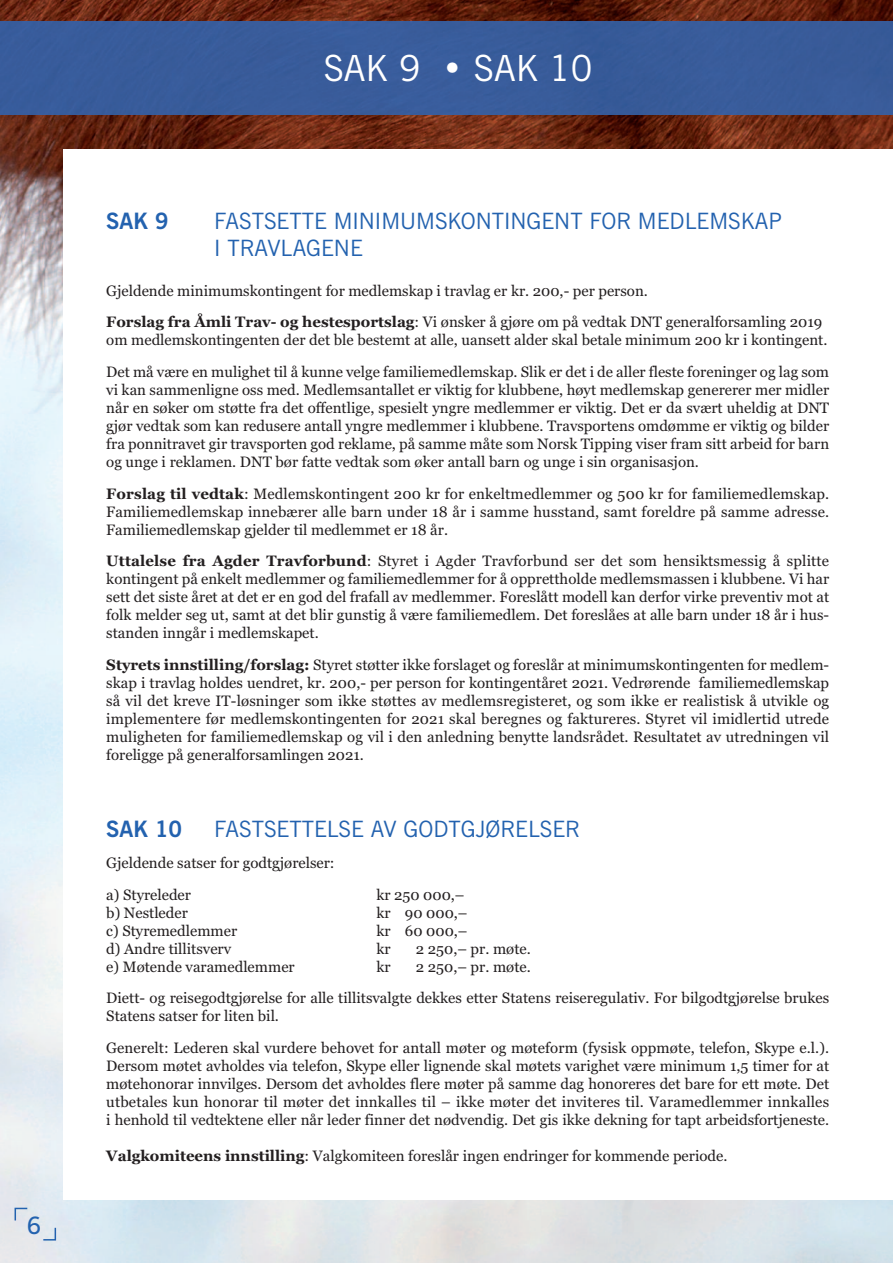
<style>
.page{position:relative;width:893px;height:1263px;background:#fff}
.page>*{position:absolute;margin:0;border:0;box-sizing:border-box;transform-origin:0 0}
.t1{font:36px "News Gothic BT";color:#fff}
.t2{font:600 24px "News Gothic BT";color:#2362af}
.t3{font:22.5px/27px "News Gothic BT";color:#2362af}
.t4{font:700 22.5px "News Gothic BT";color:#2362af}
.t5{font:15px/18px "Georgia";color:#231f20}
.s1{font-weight:700}
</style>
<div class="page">
<img style="left:0;top:0;width:893px;height:1263px">
<div style="left:0;top:21px;width:893px;height:94px;background:#385b9a"></div>
<div style="left:64px;top:149px;width:829px;height:1050px;background:#fff"></div>
<svg style="left:14px;top:1207px;width:15px;height:15px"></svg>
<svg style="left:42px;top:1226px;width:15px;height:15px"></svg>
<h2 class="t2" style="left:27px;top:1216px;width:16px">6</h2>
<h1 class="t1" style="left:324px;top:55px;width:270px">SAK 9 • SAK 10</h1>
<h3 class="t4" style="left:106px;top:213px;width:64px">SAK 9</h3>
<h3 class="t3" style="left:214px;top:209px;width:569px">FASTSETTE MINIMUMSKONTINGENT FOR MEDLEMSKAP<br>I TRAVLAGENE</h3>
<p class="t5" style="left:106px;top:275px;width:718px;line-height:31.5px">Gjeldende minimumskontingent for medlemskap i travlag er kr. 200,- per person.<br><span class="s1">Forslag fra Åmli Trav- og hestesportslag</span>: Vi ønsker å gjøre om på vedtak DNT generalforsamling 2019</p>
<p class="t5" style="left:106px;top:325px;width:724px;line-height:31.5px">om medlemskontingenten der det ble bestemt at alle, uansett alder skal betale minimum 200 kr i kontingent.<br>Det må være en mulighet til å kunne velge familiemedlemskap. Slik er det i de aller fleste foreninger og lag som</p>
<p class="t5" style="left:106px;top:381px;width:724px;text-align:justify">vi kan sammenligne oss med. Medlemsantallet er viktig for klubbene, høyt medlemskap genererer mer midler når en søker om støtte fra det offentlige, spesielt yngre medlemmer er viktig. Det er da svært uheldig at DNT gjør vedtak som kan redusere antall yngre medlemmer i klubbene. Travsportens omdømme er viktig og bilder fra ponnitravet gir travsporten god reklame, på samme måte som Norsk Tipping viser fram sitt arbeid for barn og unge i reklamen. DNT bør fatte vedtak som øker antall barn og unge i sin organisasjon.</p>
<p class="t5" style="left:106px;top:484px;width:724px;text-align:justify"><span class="s1">Forslag til vedtak</span>: Medlemskontingent 200 kr for enkeltmedlemmer og 500 kr for familiemedlemskap.<br>Familiemedlemskap innebærer alle barn under 18 år i samme husstand, samt foreldre på samme adresse.<br>Familiemedlemskap gjelder til medlemmet er 18 år.</p>
<p class="t5" style="left:106px;top:552px;width:724px;text-align:justify"><span class="s1">Uttalelse fra Agder Travforbund</span>: Styret i Agder Travforbund ser det som hensiktsmessig å splitte kontingent på enkelt medlemmer og familiemedlemmer for å opprettholde medlemsmassen i klubbene. Vi har sett det siste året at det er en god del frafall av medlemmer. Foreslått modell kan derfor virke preventiv mot at folk melder seg ut, samt at det blir gunstig å være familiemedlem. Det foreslåes at alle barn under 18 år i hus&shy;standen inngår i medlemskapet.</p>
<p class="t5" style="left:106px;top:655px;width:724px;text-align:justify"><span class="s1">Styrets innstilling/forslag:</span> Styret støtter ikke forslaget og foreslår at minimumskontingenten for medlem&shy;skap i travlag holdes uendret, kr. 200,- per person for kontingentåret 2021. Vedrørende familiemedlemskap så vil det kreve IT-løsninger som ikke støttes av medlemsregisteret, og som ikke er realistisk å utvikle og implementere før medlemskontingenten for 2021 skal beregnes og faktureres. Styret vil imidlertid utrede muligheten for familiemedlemskap og vil i den anledning benytte landsrådet. Resultatet av utredningen vil foreligge på generalforsamlingen 2021.</p>
<h3 class="t4" style="left:106px;top:820px;width:77px">SAK 10</h3>
<h3 class="t3" style="left:214px;top:817px;width:367px">FASTSETTELSE AV GODTGJØRELSER</h3>
<p class="t5" style="left:106px;top:847px;width:230px;line-height:31.5px">Gjeldende satser for godtgjørelser: a) Styreleder</p>
<p class="t5" style="left:376px;top:885px;width:90px">kr 250 000,–</p>
<p class="t5" style="left:106px;top:903px;width:83px">b) Nestleder</p>
<p class="t5" style="left:376px;top:903px;width:93px">kr 90 000,–</p>
<p class="t5" style="left:106px;top:921px;width:132px">c) Styremedlemmer</p>
<p class="t5" style="left:376px;top:921px;width:93px">kr 60 000,–</p>
<p class="t5" style="left:106px;top:939px;width:126px">d) Andre tillitsverv</p>
<p class="t5" style="left:376px;top:939px;width:16px">kr</p>
<p class="t5" style="left:416px;top:939px;width:116px">2 250,– pr. møte.</p>
<p class="t5" style="left:106px;top:957px;width:190px">e) Møtende varamedlemmer</p>
<p class="t5" style="left:376px;top:957px;width:16px">kr</p>
<p class="t5" style="left:106px;top:951px;width:724px;line-height:31.5px;text-indent:310px">2 250,– pr. møte.<br>Diett- og reisegodtgjørelse for alle tillitsvalgte dekkes etter Statens reiseregulativ. For bilgodtgjørelse brukes</p>
<p class="t5" style="left:106px;top:1000px;width:724px;line-height:31.5px">Statens satser for liten bil.<br>Generelt: Lederen skal vurdere behovet for antall møter og møteform (fysisk oppmøte, telefon, Skype e.l.).</p>
<p class="t5" style="left:106px;top:1056px;width:724px;text-align:justify">Dersom møtet avholdes via telefon, Skype eller lignende skal møtets varighet være minimum 1,5 timer for at møtehonorar innvilges. Dersom det avholdes flere møter på samme dag honoreres det bare for ett møte. Det utbetales kun honorar til møter det innkalles til – ikke møter det inviteres til. Varamedlemmer innkalles i henhold til vedtektene eller når leder finner det nødvendig. Det gis ikke dekning for tapt arbeidsfortjeneste.</p>
<p class="t5" style="left:106px;top:1146px;width:623px"><span class="s1">Valgkomiteens innstilling</span>: Valgkomiteen foreslår ingen endringer for kommende periode.</p>
</div>
